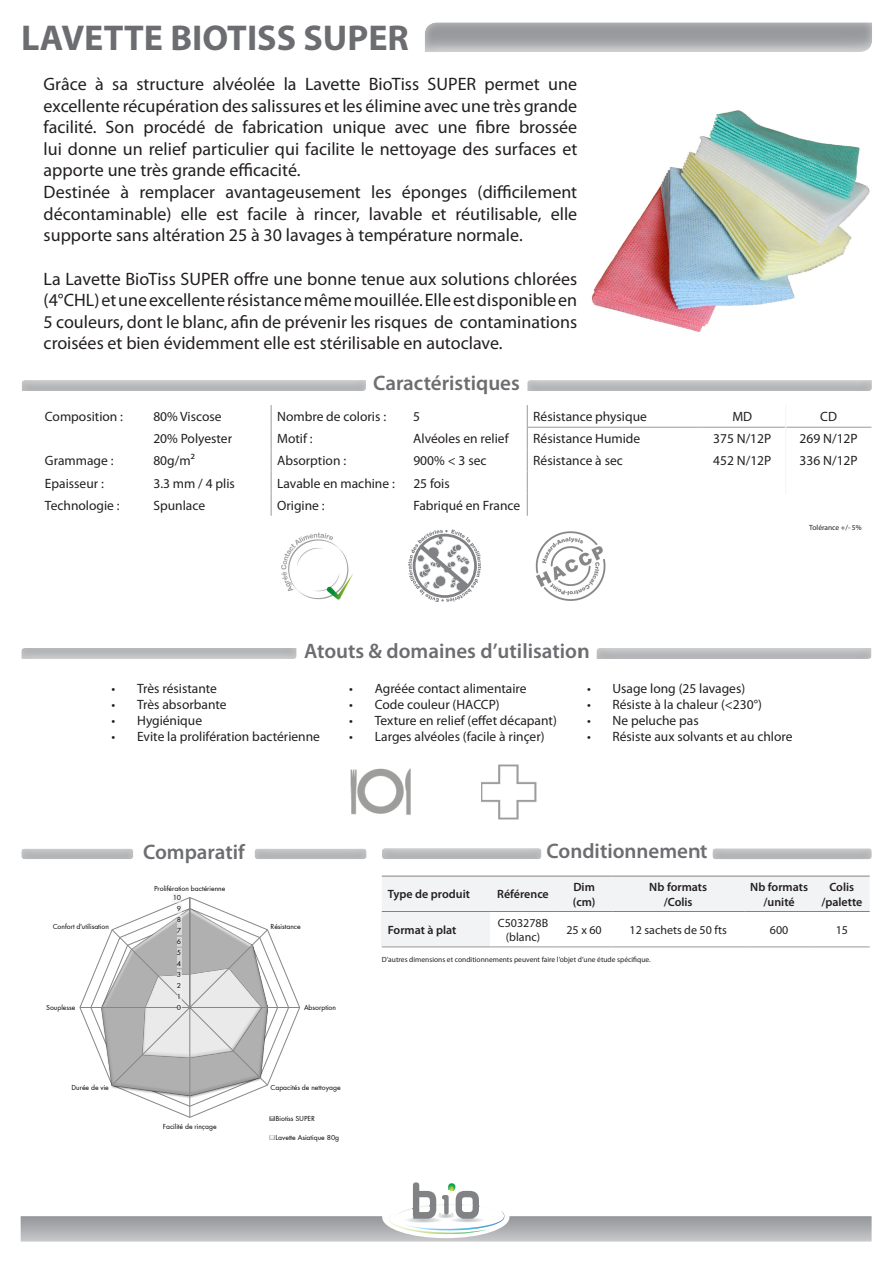
<style>
.page{position:relative;width:893px;height:1263px;background:#fff}
.page>*{position:absolute;margin:0;border:0;box-sizing:border-box;transform-origin:0 0}
.t1{font:700 36px "Myriad Pro";color:#6c6d70}
.t2{font:600 21px "Myriad Pro";color:#6c6d70}
.t3{font:18px/21.6px "Myriad Pro";color:#231f20}
.t4{font:13.5px "Myriad Pro";color:#231f20}
.t5{font:600 12px/14.4px "Myriad Pro";color:#231f20;text-align:center}
.t6{font:12px/14.4px "Myriad Pro";color:#231f20;text-align:center}
.t7{font:7.5px "Futura";color:#000}
.t8{font:7.5px "Myriad Pro";color:#231f20}
</style>
<div class="page">
<div style="left:401px;top:0;width:492px;height:73px;background:#fff;opacity:.57"></div>
<svg style="left:408px;top:28px;width:480px;height:45px"></svg>
<svg style="left:21px;top:648px;width:276px;height:11px;background:#bcbdbf"></svg>
<svg style="left:79px;top:897px;width:221px;height:221px"></svg>
<svg style="left:177px;top:904px;width:4px;height:108px"></svg>
<div style="left:173px;top:893px;width:8px;height:9px;background:#f2f2f2"></div>
<svg style="left:270px;top:1116px;width:4px;height:5px"></svg>
<svg style="left:270px;top:1135px;width:4px;height:5px"></svg>
<svg style="left:596px;top:648px;width:276px;height:11px;background:#bcbdbf"></svg>
<svg style="left:388px;top:848px;width:154px;height:11px;background:#bdbec0"></svg>
<svg style="left:712px;top:848px;width:160px;height:11px;background:#bec0c1"></svg>
<svg style="left:254px;top:849px;width:129px;height:10px"></svg>
<svg style="left:21px;top:849px;width:112px;height:10px"></svg>
<svg style="left:527px;top:380px;width:345px;height:11px;background:#bcbebf"></svg>
<svg style="left:22px;top:380px;width:344px;height:11px;background:#bbbdbf"></svg>
<img style="left:590px;top:71px;width:282px;height:261px">
<img style="left:351px;top:768px;width:59px;height:47px">
<img style="left:281px;top:532px;width:72px;height:68px">
<img style="left:481px;top:764px;width:56px;height:56px">
<svg style="left:271px;top:405px;width:1px;height:111px"></svg>
<svg style="left:527px;top:405px;width:1px;height:111px"></svg>
<hr style="left:527px;top:427px;width:172px;height:1px;background:#97999c">
<hr style="left:699px;top:427px;width:86px;height:1px;background:#97999c">
<hr style="left:786px;top:427px;width:85px;height:1px;background:#97999c">
<svg style="left:21px;top:1182px;width:851px;height:59px"></svg>
<img style="left:393px;top:1204px;width:107px;height:19px">
<svg style="left:408px;top:529px;width:73px;height:73px"></svg>
<img style="left:535px;top:531px;width:71px;height:70px">
<div style="left:382px;top:877px;width:487px;height:34px;background:#f2f3f4"></div>
<div style="left:382px;top:911px;width:108px;height:36px;background:#f2f3f4"></div>
<hr style="left:382px;top:911px;width:108px;height:1px;background:#808285">
<hr style="left:490px;top:911px;width:66px;height:1px;background:#808285">
<hr style="left:556px;top:911px;width:56px;height:1px;background:#808285">
<hr style="left:612px;top:911px;width:132px;height:1px;background:#808285">
<hr style="left:744px;top:911px;width:70px;height:1px;background:#808285">
<hr style="left:814px;top:911px;width:56px;height:1px;background:#808285">
<hr style="left:382px;top:876px;width:108px;height:1px;background:#808285">
<hr style="left:490px;top:876px;width:66px;height:1px;background:#808285">
<hr style="left:556px;top:876px;width:56px;height:1px;background:#808285">
<hr style="left:612px;top:876px;width:132px;height:1px;background:#808285">
<hr style="left:744px;top:876px;width:70px;height:1px;background:#808285">
<hr style="left:814px;top:876px;width:56px;height:1px;background:#808285">
<hr style="left:382px;top:946px;width:108px;height:1px;background:#97999c">
<hr style="left:490px;top:946px;width:66px;height:1px;background:#97999c">
<hr style="left:556px;top:946px;width:56px;height:1px;background:#97999c">
<hr style="left:612px;top:946px;width:132px;height:1px;background:#97999c">
<hr style="left:744px;top:946px;width:70px;height:1px;background:#97999c">
<hr style="left:814px;top:946px;width:56px;height:1px;background:#97999c">
<h1 class="t1" style="left:21px;top:15px;width:389px">LAVETTE BIOTISS SUPER</h1>
<p class="t3" style="left:44px;top:73px;width:535px">Grâce à sa structure alvéolée la Lavette BioTiss SUPER permet une excellente récupération des salissures et les élimine avec une très grande facilité. Son procédé de fabrication unique avec une fibre brossée lui donne un relief particulier qui facilite le nettoyage des surfaces et apporte une très grande efficacité.<br>Destinée à remplacer avantageusement les éponges (difficilement décontaminable) elle est facile à rincer, lavable et réutilisable, elle supporte sans altération 25 à 30 lavages à température normale.</p>
<p class="t3" style="left:44px;top:267px;width:535px;text-align:justify">La Lavette BioTiss SUPER offre une bonne tenue aux solutions chlorées (4°CHL) et une excellente résistance même mouillée. Elle est disponible en 5 couleurs, dont le blanc, afin de prévenir les risques de contaminations croisées et bien évidemment elle est stérilisable en autoclave.</p>
<p class="t2" style="left:373px;top:370px;width:148px">Caractéristiques</p>
<p class="t4" style="left:45px;top:408px;width:80px">Composition :</p>
<p class="t4" style="left:153px;top:408px;width:70px">80% Viscose</p>
<p class="t4" style="left:277px;top:408px;width:110px">Nombre de coloris :</p>
<p class="t4" style="left:413px;top:408px;width:8px">5</p>
<p class="t4" style="left:533px;top:408px;width:115px">Résistance physique</p>
<p class="t4" style="left:732px;top:408px;width:21px">MD</p>
<p class="t4" style="left:820px;top:408px;width:18px">CD</p>
<p class="t4" style="left:153px;top:430px;width:80px">20% Polyester</p>
<p class="t4" style="left:277px;top:430px;width:37px">Motif :</p>
<p class="t4" style="left:413px;top:430px;width:97px">Alvéoles en relief</p>
<p class="t4" style="left:533px;top:430px;width:109px">Résistance Humide</p>
<p class="t4" style="left:713px;top:430px;width:60px">375 N/12P</p>
<p class="t4" style="left:799px;top:430px;width:60px">269 N/12P</p>
<p class="t4" style="left:45px;top:453px;width:70px">Grammage :</p>
<p class="t4" style="left:153px;top:453px;width:43px">80g/m²</p>
<p class="t4" style="left:277px;top:453px;width:70px">Absorption :</p>
<p class="t4" style="left:413px;top:453px;width:75px">900% &lt; 3 sec</p>
<p class="t4" style="left:533px;top:453px;width:91px">Résistance à sec</p>
<p class="t4" style="left:713px;top:453px;width:60px">452 N/12P</p>
<p class="t4" style="left:800px;top:453px;width:60px">336 N/12P</p>
<p class="t4" style="left:45px;top:475px;width:60px">Epaisseur :</p>
<p class="t4" style="left:153px;top:475px;width:83px">3.3 mm / 4 plis</p>
<p class="t4" style="left:277px;top:475px;width:119px">Lavable en machine :</p>
<p class="t4" style="left:413px;top:475px;width:38px">25 fois</p>
<p class="t4" style="left:45px;top:497px;width:76px">Technologie :</p>
<p class="t4" style="left:153px;top:497px;width:53px">Spunlace</p>
<p class="t4" style="left:277px;top:497px;width:49px">Origine :</p>
<p class="t4" style="left:413px;top:497px;width:108px">Fabriqué en France</p>
<p class="t8" style="left:809px;top:523px;width:54px">Tolérance +/- 5%</p>
<p class="t2" style="left:304px;top:637px;width:286px">Atouts &amp; domaines d’utilisation</p>
<p class="t4" style="left:112px;top:680px;width:107px">• Très résistante</p>
<p class="t4" style="left:112px;top:696px;width:117px">• Très absorbante</p>
<p class="t4" style="left:112px;top:712px;width:92px">• Hygiénique</p>
<p class="t4" style="left:112px;top:728px;width:210px">• Evite la prolifération bactérienne</p>
<p class="t4" style="left:349px;top:680px;width:179px">• Agréée contact alimentaire</p>
<p class="t4" style="left:349px;top:696px;width:152px">• Code couleur (HACCP)</p>
<p class="t4" style="left:349px;top:712px;width:209px">• Texture en relief (effet décapant)</p>
<p class="t4" style="left:349px;top:728px;width:197px">• Larges alvéoles (facile à rinçer)</p>
<p class="t4" style="left:587px;top:680px;width:160px">• Usage long (25 lavages)</p>
<p class="t4" style="left:587px;top:696px;width:176px">• Résiste à la chaleur (&lt;230°)</p>
<p class="t4" style="left:587px;top:712px;width:113px">• Ne peluche pas</p>
<p class="t4" style="left:587px;top:728px;width:207px">• Résiste aux solvants et au chlore</p>
<p class="t2" style="left:143px;top:839px;width:103px">Comparatif</p>
<p class="t2" style="left:547px;top:837px;width:162px">Conditionnement</p>
<p class="t7" style="left:53px;top:922px;width:58px">Confort d'utilisation</p>
<p class="t7" style="left:154px;top:884px;width:73px">Prolifération bactérienne</p>
<p class="t7" style="left:173px;top:893px;width:10px">10</p>
<p class="t7" style="left:177px;top:904px;width:6px">9</p>
<p class="t7" style="left:177px;top:915px;width:6px">8</p>
<p class="t7" style="left:177px;top:926px;width:6px">7</p>
<p class="t7" style="left:177px;top:937px;width:6px">6</p>
<p class="t7" style="left:271px;top:922px;width:32px">Résistance</p>
<p class="t5" style="left:388px;top:887px;width:84px">Type de produit</p>
<p class="t5" style="left:497px;top:887px;width:53px">Référence</p>
<p class="t5" style="left:573px;top:879px;width:24px;text-align:left">Dim (cm)</p>
<p class="t5" style="left:649px;top:879px;width:59px">Nb formats /Colis</p>
<p class="t5" style="left:750px;top:879px;width:59px">Nb formats /unité</p>
<p class="t5" style="left:821px;top:879px;width:42px">Colis /palette</p>
<p class="t5" style="left:388px;top:922px;width:70px">Format à plat</p>
<p class="t6" style="left:498px;top:915px;width:52px">C503278B (blanc)</p>
<p class="t6" style="left:566px;top:922px;width:37px">25 x 60</p>
<p class="t6" style="left:630px;top:922px;width:99px">12 sachets de 50 fts</p>
<p class="t6" style="left:770px;top:922px;width:20px">600</p>
<p class="t6" style="left:836px;top:922px;width:14px">15</p>
<p class="t7" style="left:177px;top:948px;width:6px">5</p>
<p class="t7" style="left:177px;top:959px;width:6px">4</p>
<p class="t8" style="left:382px;top:955px;width:270px">D’autres dimensions et conditionnements peuvent faire l’objet d’une étude spécifique.</p>
<p class="t7" style="left:177px;top:970px;width:6px">3</p>
<p class="t7" style="left:177px;top:981px;width:6px">2</p>
<p class="t7" style="left:177px;top:992px;width:6px">1</p>
<p class="t7" style="left:46px;top:1003px;width:31px">Souplesse</p>
<p class="t7" style="left:177px;top:1003px;width:6px">0</p>
<p class="t7" style="left:304px;top:1003px;width:33px">Absorption</p>
<p class="t7" style="left:71px;top:1084px;width:39px">Durée de vie</p>
<p class="t7" style="left:271px;top:1084px;width:72px">Capacités de nettoyage</p>
<p class="t7" style="left:163px;top:1122px;width:55px">Facilité de rinçage</p>
<p class="t7" style="left:276px;top:1114px;width:41px">Biotiss SUPER</p>
<p class="t7" style="left:276px;top:1133px;width:65px">Lavette Asiatique 80g</p>
</div>
